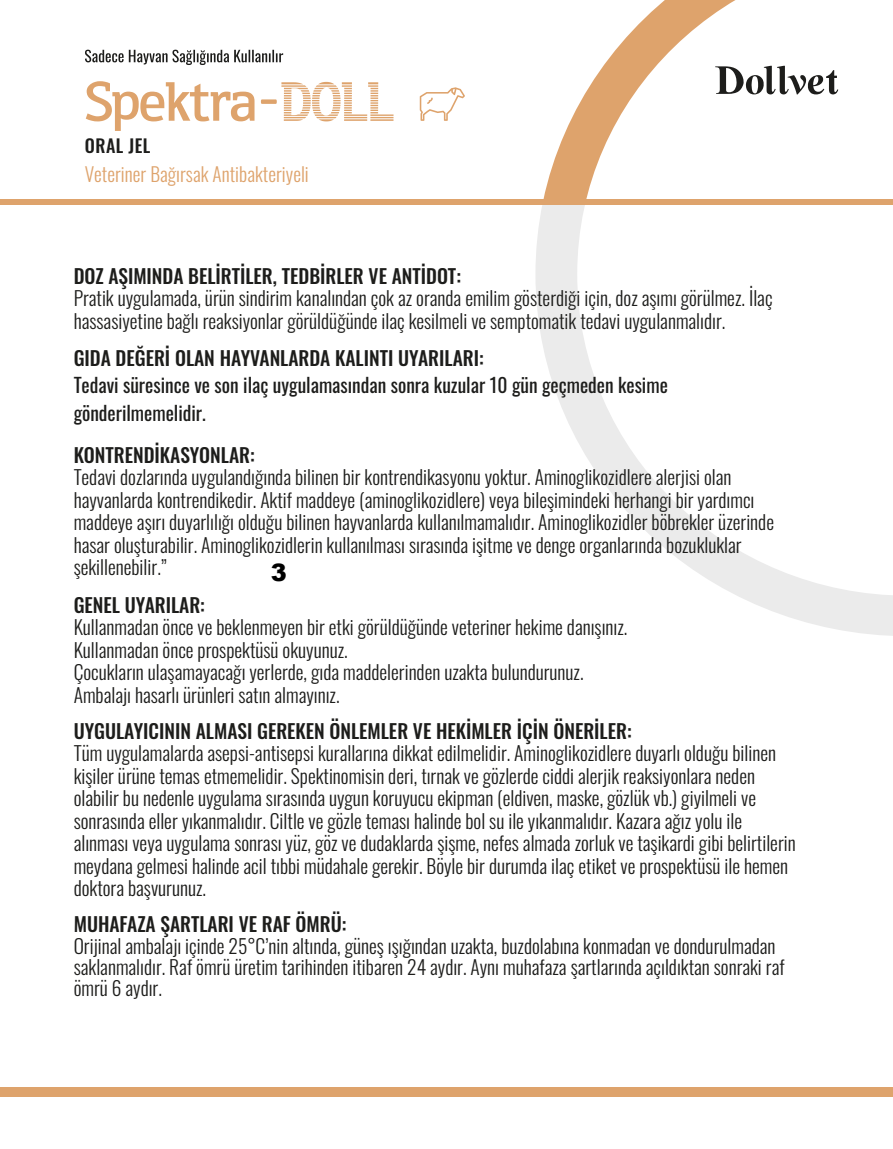
<style>
.page{position:relative;width:893px;height:1149px;background:#fff}
.page>*{position:absolute;margin:0;border:0;box-sizing:border-box;transform-origin:0 0}
.t1{font:64.2px "Eirik Raude";letter-spacing:-.02em;color:#dea36c}
.t2{font:900 24px "Arial";color:#000}
.t3{font:300 19.5px/22.5px "Oswald";color:#1d1d1b}
.t4{font:500 19.5px "Oswald";color:#1d1d1b}
.t5{font:19.5px/27px "Oswald";color:#1d1d1b}
.t6{font:300 19.5px "Oswald";color:#dea36c}
.t7{font:500 18px "Oswald";letter-spacing:.025em;color:#1d1d1b}
</style>
<div class="page">
<svg style="left:543px;top:0;width:296px;height:199px"></svg>
<svg style="left:535px;top:204px;width:358px;height:432px"></svg>
<div style="left:0;top:1086px;width:893px;height:10px;background:#dea36c"></div>
<div style="left:0;top:199px;width:893px;height:5px;background:#dea36c"></div>
<svg style="left:85px;top:50px;width:198px;height:15px"></svg>
<svg style="left:261px;top:82px;width:132px;height:39px"></svg>
<svg style="left:420px;top:87px;width:45px;height:34px"></svg>
<h1 class="t1" style="left:85px;top:61px;width:173px">Spektra</h1>
<p class="t7" style="left:85px;top:130px;width:67px">ORAL JEL</p>
<p class="t6" style="left:85px;top:157px;width:225px">Veteriner Bağırsak Antibakteriyeli</p>
<p class="t4" style="left:74px;top:258px;width:389px">DOZ AŞIMINDA BELİRTİLER, TEDBİRLER VE ANTİDOT:</p>
<p class="t3" style="left:74px;top:285px;width:700px">Pratik uygulamada, ürün sindirim kanalından çok az oranda emilim gösterdiği için, doz aşımı görülmez. İlaç hassasiyetine bağlı reaksiyonlar görüldüğünde ilaç kesilmeli ve semptomatik tedavi uygulanmalıdır.</p>
<p class="t4" style="left:74px;top:341px;width:411px">GIDA DEĞERİ OLAN HAYVANLARDA KALINTI UYARILARI:</p>
<p class="t5" style="left:74px;top:370px;width:596px">Tedavi süresince ve son ilaç uygulamasından sonra kuzular 10 gün geçmeden kesime gönderilmemelidir.</p>
<p class="t4" style="left:74px;top:437px;width:183px">KONTRENDİKASYONLAR:</p>
<p class="t3" style="left:74px;top:464px;width:702px">Tedavi dozlarında uygulandığında bilinen bir kontrendikasyonu yoktur. Aminoglikozidlere alerjisi olan hayvanlarda kontrendikedir. Aktif maddeye (aminoglikozidlere) veya bileşimindeki herhangi bir yardımcı maddeye aşırı duyarlılığı olduğu bilinen hayvanlarda kullanılmamalıdır. Aminoglikozidler böbrekler üzerinde hasar oluşturabilir. Aminoglikozidlerin kullanılması sırasında işitme ve denge organlarında bozukluklar şekillenebilir.”</p>
<p class="t4" style="left:74px;top:587px;width:133px">GENEL UYARILAR:</p>
<p class="t3" style="left:74px;top:614px;width:555px">Kullanmadan önce ve beklenmeyen bir etki görüldüğünde veteriner hekime danışınız.<br>Kullanmadan önce prospektüsü okuyunuz.<br>Çocukların ulaşamayacağı yerlerde, gıda maddelerinden uzakta bulundurunuz.<br>Ambalajı hasarlı ürünleri satın almayınız.</p>
<p class="t4" style="left:74px;top:713px;width:559px">UYGULAYICININ ALMASI GEREKEN ÖNLEMLER VE HEKİMLER İÇİN ÖNERİLER:</p>
<p class="t3" style="left:74px;top:740px;width:723px">Tüm uygulamalarda asepsi-antisepsi kurallarına dikkat edilmelidir. Aminoglikozidlere duyarlı olduğu bilinen kişiler ürüne temas etmemelidir. Spektinomisin deri, tırnak ve gözlerde ciddi alerjik reaksiyonlara neden olabilir bu nedenle uygulama sırasında uygun koruyucu ekipman (eldiven, maske, gözlük vb.) giyilmeli ve sonrasında eller yıkanmalıdır. Ciltle ve gözle teması halinde bol su ile yıkanmalıdır. Kazara ağız yolu ile alınması veya uygulama sonrası yüz, göz ve dudaklarda şişme, nefes almada zorluk ve taşikardi gibi belirtilerin meydana gelmesi halinde acil tıbbi müdahale gerekir. Böyle bir durumda ilaç etiket ve prospektüsü ile hemen doktora başvurunuz.</p>
<p class="t4" style="left:74px;top:906px;width:274px">MUHAFAZA ŞARTLARI VE RAF ÖMRÜ:</p>
<p class="t3" style="left:74px;top:932px;width:712px;line-height:21px">Orijinal ambalajı içinde 25°C’nin altında, güneş ışığından uzakta, buzdolabına konmadan ve dondurulmadan saklanmalıdır. Raf ömrü üretim tarihinden itibaren 24 aydır. Aynı muhafaza şartlarında açıldıktan sonraki raf ömrü 6 aydır.</p>
<p class="t2" style="left:271px;top:555px;width:18px">3</p>
</div>
